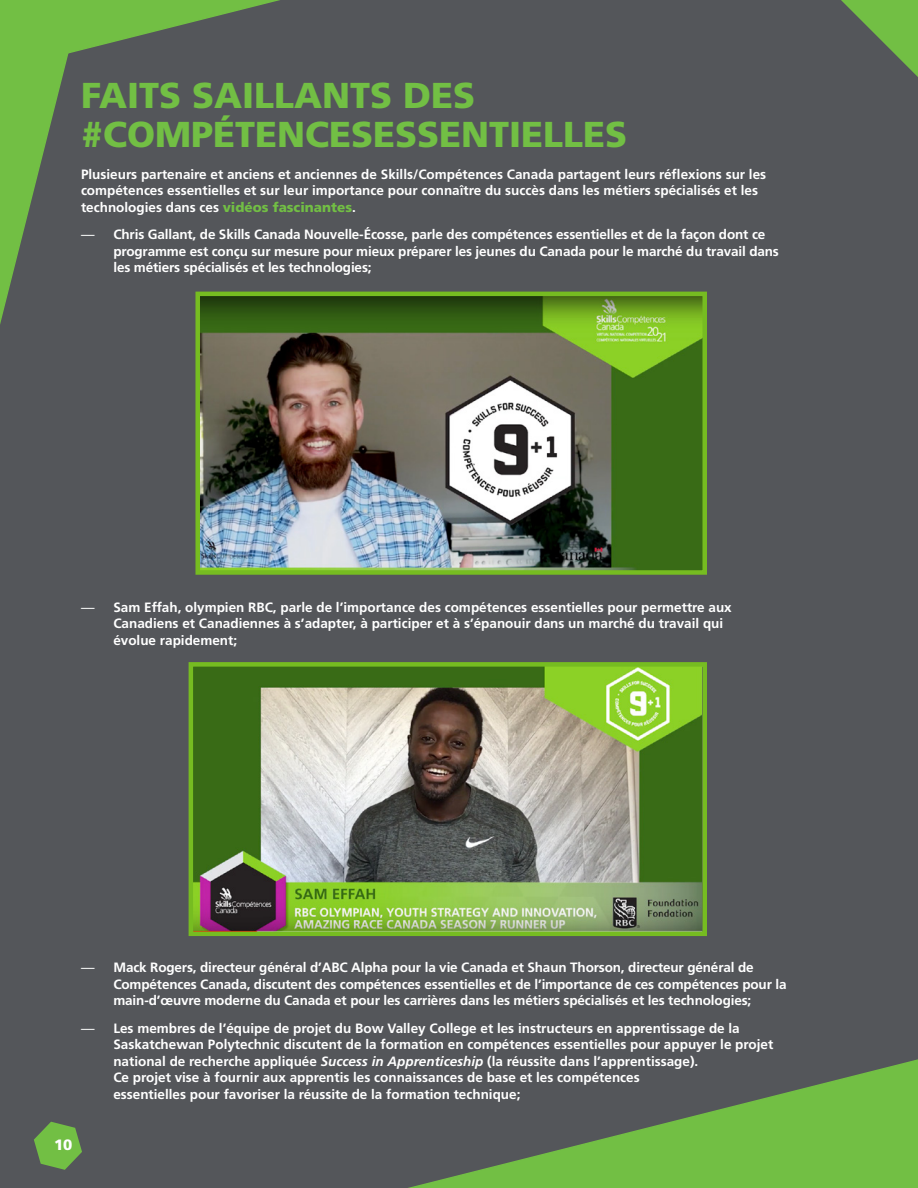
<style>
.page{position:relative;width:918px;height:1188px;background:#fff}
.page>*{position:absolute;margin:0;border:0;box-sizing:border-box;transform-origin:0 0}
.t1{font:900 36px/39px "Frutiger LT Std";color:#72bf44}
.t2{font:900 15px "Frutiger LT Std";color:#fff}
.t3{font:700 13.5px/16.5px "Frutiger LT Std";color:#fff}
.s1{font-weight:900;color:#72bf44}
.s2{font-weight:400}
.s3{font-style:italic}
</style>
<div class="page">
<svg style="left:86px;top:1010px;width:832px;height:178px;background:#5a6d55"></svg>
<div style="left:0;top:0;width:918px;height:1010px;background:#54565a"></div>
<svg style="left:34px;top:1122px;width:48px;height:48px;background:#689f4a"></svg>
<img style="left:194px;top:667px;width:508px;height:264px">
<div style="left:189px;top:662px;width:518px;height:274px;border:4px solid #76bc21"></div>
<img style="left:200px;top:297px;width:502px;height:273px">
<div style="left:195px;top:292px;width:512px;height:283px;border:4px solid #76bc21"></div>
<h1 class="t1" style="left:81px;top:76px;width:548px">FAITS SAILLANTS DES #COMPÉTENCESESSENTIELLES</h1>
<p class="t3" style="left:81px;top:166px;width:687px">Plusieurs partenaire et anciens et anciennes de Skills/Compétences Canada partagent leurs réflexions sur les compétences essentielles et sur leur importance pour connaître du succès dans les métiers spécialisés et les technologies dans ces <span class="s1">vidéos fascinantes</span>.</p>
<p class="t3" style="left:113px;top:226px;width:667px;text-indent:-32px"><span class="s2">—</span> Chris Gallant, de Skills Canada Nouvelle-Écosse, parle des compétences essentielles et de la façon dont ce programme est conçu sur mesure pour mieux préparer les jeunes du Canada pour le marché du travail dans les métiers spécialisés et les technologies;</p>
<p class="t3" style="left:113px;top:599px;width:620px;text-indent:-32px"><span class="s2">—</span> Sam Effah, olympien RBC, parle de l’importance des compétences essentielles pour permettre aux<br>Canadiens et Canadiennes à s’adapter, à participer et à s’épanouir dans un marché du travail qui évolue rapidement;</p>
<p class="t3" style="left:113px;top:959px;width:675px;text-indent:-32px"><span class="s2">—</span> Mack Rogers, directeur général d’ABC Alpha pour la vie Canada et Shaun Thorson, directeur général de<br>Compétences Canada, discutent des compétences essentielles et de l’importance de ces compétences pour la main-d’œuvre moderne du Canada et pour les carrières dans les métiers spécialisés et les technologies;</p>
<p class="t3" style="left:113px;top:1020px;width:661px;text-indent:-32px"><span class="s2">—</span> Les membres de l’équipe de projet du Bow Valley College et les instructeurs en apprentissage de la Saskatchewan Polytechnic discutent de la formation en compétences essentielles pour appuyer le projet national de recherche appliquée <span class="s3">Success in Apprenticeship</span> (la réussite dans l’apprentissage).<br>Ce projet vise à fournir aux apprentis les connaissances de base et les compétences<br>essentielles pour favoriser la réussite de la formation technique;</p>
<p class="t2" style="left:54px;top:1135px;width:20px">10</p>
</div>
